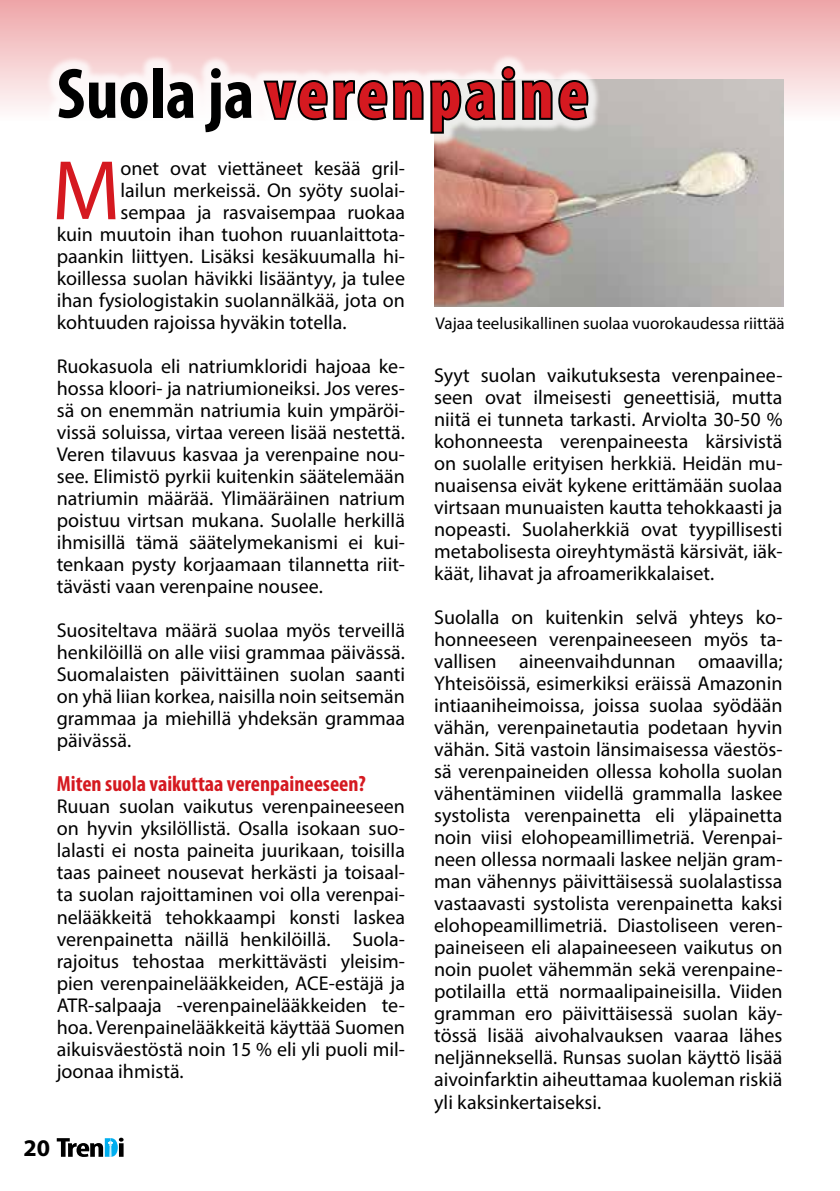
<style>
.page{position:relative;width:840px;height:1191px;background:#fff}
.page>*{position:absolute;margin:0;border:0;box-sizing:border-box;transform-origin:0 0}
.t1{font:85.2px "Myriad Pro";color:#d51920}
.t2{font:700 condensed 72px "Myriad Pro";letter-spacing:.06em;color:#d51920}
.t3{font:700 24px "Myriad Pro";color:#000}
.t4{font:700 condensed 22px "Myriad Pro";color:#d51920}
.t5{font:20px/22px "Myriad Pro";color:#000;text-align:justify}
.t6{font:17px "Myriad Pro";color:#000}
.s1{color:#000}
</style>
<div class="page">
<svg style="left:57px;top:1137px;width:66px;height:20px"></svg>
<svg style="left:0;top:0;width:839px;height:122px;background:#f2bfc1"></svg>
<img style="left:434px;top:79px;width:348px;height:227px">
<div style="left:45px;top:53px;width:556px;height:94px;background:#fff;opacity:.75"></div>
<svg style="left:261px;top:64px;width:329px;height:72px"></svg>
<h2 class="t2" style="left:57px;top:54px;width:533px"><span class="s1">Suola ja</span> verenpaine</h2>
<h1 class="t1" style="left:52px;top:138px;width:70px">M</h1>
<p class="t5" style="left:120px;top:157px;width:286px">onet ovat viettäneet kesää gril-</p>
<p class="t5" style="left:120px;top:179px;width:286px">lailun merkeissä. On syöty suolai-</p>
<p class="t5" style="left:120px;top:201px;width:286px">sempaa ja rasvaisempaa ruokaa</p>
<p class="t5" style="left:57px;top:223px;width:349px">kuin muutoin ihan tuohon ruuanlaittota-</p>
<p class="t5" style="left:57px;top:245px;width:349px">paankin liittyen. Lisäksi kesäkuumalla hi-</p>
<p class="t5" style="left:57px;top:267px;width:349px">koillessa suolan hävikki lisääntyy, ja tulee</p>
<p class="t5" style="left:57px;top:289px;width:349px">ihan fysiologistakin suolannälkää, jota on</p>
<p class="t5" style="left:57px;top:311px;width:291px">kohtuuden rajoissa hyväkin totella.</p>
<p class="t5" style="left:57px;top:355px;width:349px">Ruokasuola eli natriumkloridi hajoaa ke&shy;hossa kloori- ja natriumioneiksi. Jos veres&shy;sä on enemmän natriumia kuin ympäröi&shy;vissä soluissa, virtaa vereen lisää nestettä.<br>Veren tilavuus kasvaa ja verenpaine nou&shy;see. Elimistö pyrkii kuitenkin säätelemään natriumin määrää. Ylimääräinen natrium poistuu virtsan mukana. Suolalle herkillä ihmisillä tämä säätelymekanismi ei kui&shy;tenkaan pysty korjaamaan tilannetta riit&shy;tävästi vaan verenpaine nousee.</p>
<p class="t5" style="left:57px;top:619px;width:349px">Suositeltava määrä suolaa myös terveillä henkilöillä on alle viisi grammaa päivässä.<br>Suomalaisten päivittäinen suolan saanti on yhä liian korkea, naisilla noin seitsemän grammaa ja miehillä yhdeksän grammaa päivässä.</p>
<p class="t4" style="left:57px;top:772px;width:310px">Miten suola vaikuttaa verenpaineeseen?</p>
<p class="t5" style="left:57px;top:795px;width:349px">Ruuan suolan vaikutus verenpaineeseen on hyvin yksilöllistä. Osalla isokaan suo&shy;lalasti ei nosta paineita juurikaan, toisilla taas paineet nousevat herkästi ja toisaal&shy;ta suolan rajoittaminen voi olla verenpai&shy;nelääkkeitä tehokkaampi konsti laskea verenpainetta näillä henkilöillä. Suola&shy;rajoitus tehostaa merkittävästi yleisim&shy;pien verenpainelääkkeiden, ACE-estäjä ja ATR-salpaaja -verenpainelääkkeiden te&shy;hoa. Verenpainelääkkeitä käyttää Suomen aikuisväestöstä noin 15 % eli yli puoli mil&shy;joonaa ihmistä.</p>
<p class="t3" style="left:24px;top:1134px;width:28px">20</p>
<p class="t6" style="left:435px;top:313px;width:350px">Vajaa teelusikallinen suolaa vuorokaudessa riittää</p>
<p class="t5" style="left:434px;top:364px;width:349px">Syyt suolan vaikutuksesta verenpainee&shy;seen ovat ilmeisesti geneettisiä, mutta niitä ei tunneta tarkasti. Arviolta 30-50 % kohonneesta verenpaineesta kärsivistä on suolalle erityisen herkkiä. Heidän mu&shy;nuaisensa eivät kykene erittämään suolaa virtsaan munuaisten kautta tehokkaasti ja nopeasti. Suolaherkkiä ovat tyypillisesti metabolisesta oireyhtymästä kärsivät, iäk&shy;käät, lihavat ja afroamerikkalaiset.</p>
<p class="t5" style="left:434px;top:606px;width:349px">Suolalla on kuitenkin selvä yhteys ko&shy;honneeseen verenpaineeseen myös ta&shy;vallisen aineenvaihdunnan omaavilla; Yhteisöissä, esimerkiksi eräissä Amazonin intiaaniheimoissa, joissa suolaa syödään vähän, verenpainetautia podetaan hyvin vähän. Sitä vastoin länsimaisessa väestös&shy;sä verenpaineiden ollessa koholla suolan vähentäminen viidellä grammalla laskee systolista verenpainetta eli yläpainetta noin viisi elohopeamillimetriä. Verenpai&shy;neen ollessa normaali laskee neljän gram&shy;man vähennys päivittäisessä suolalastissa vastaavasti systolista verenpainetta kaksi elohopeamillimetriä. Diastoliseen veren&shy;paineiseen eli alapaineeseen vaikutus on noin puolet vähemmän sekä verenpaine&shy;potilailla että normaalipaineisilla. Viiden gramman ero päivittäisessä suolan käy&shy;tössä lisää aivohalvauksen vaaraa lähes neljänneksellä. Runsas suolan käyttö lisää aivoinfarktin aiheuttamaa kuoleman riskiä yli kaksinkertaiseksi.</p>
</div>
